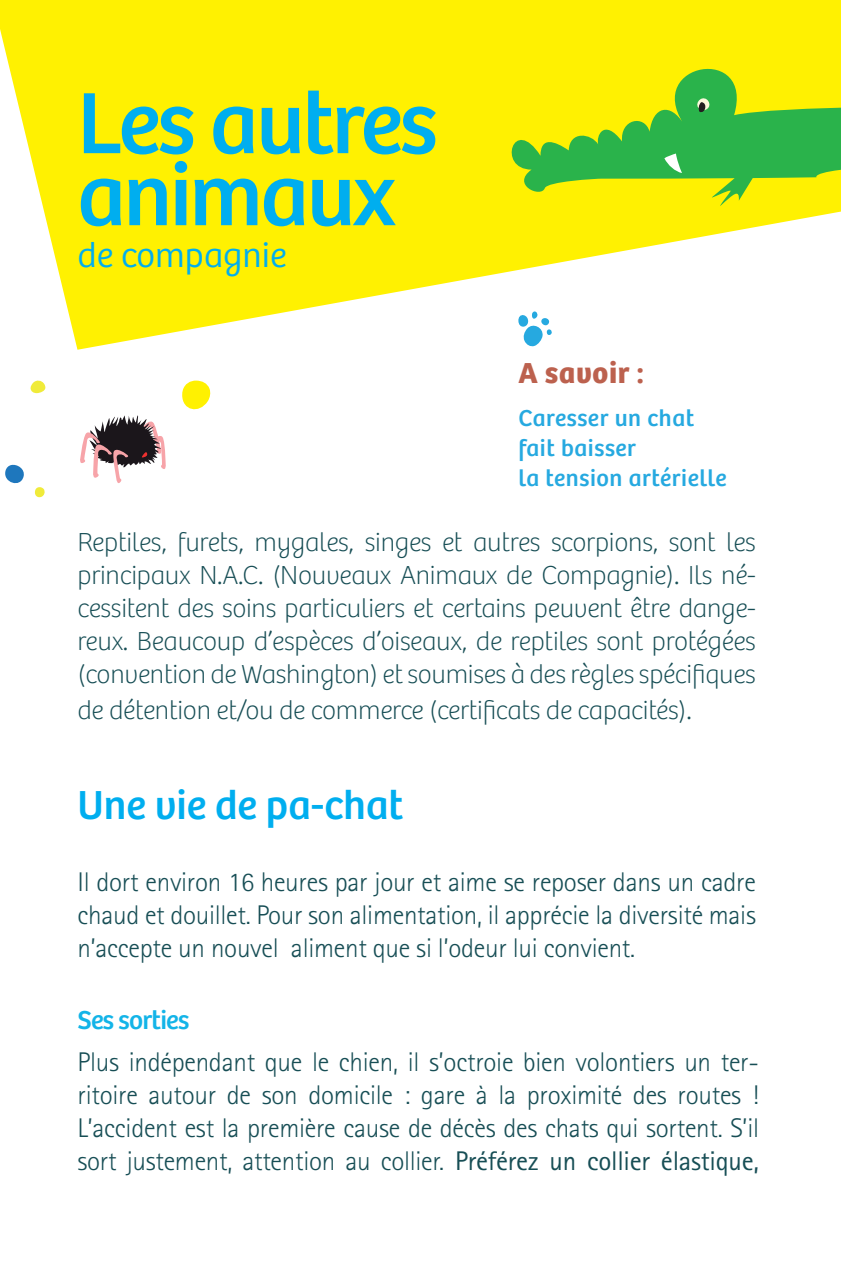
<style>
.page{position:relative;width:841px;height:1266px;background:#fff}
.page>*{position:absolute;margin:0;border:0;box-sizing:border-box;transform-origin:0 0}
.t1{font:90px/72px "Bree";letter-spacing:-.025em;color:#00aeef}
.t2{font:42px "Bree";color:#00aeef}
.t3{font:300 36px "Bree";color:#00aeef}
.t4{font:700 30px "Bree";letter-spacing:.025em;color:#bc614e}
.t5{font:300 27px/33px "Rotis Sans Serif Pro";letter-spacing:-.01em;color:#174e55;text-align:justify}
.t6{font:100 27px/33px "Bree";letter-spacing:-.01em;color:#174e55;text-align:justify}
.t7{font:27px "Bree";letter-spacing:-.025em;color:#13b4e8}
.t8{font:24px/30px "Bree";letter-spacing:.025em;color:#26a9e0}
.s1{font-weight:400}
</style>
<div class="page">
<svg style="left:0;top:0;width:840px;height:350px;fill:#fff101"></svg>
<svg style="left:516px;top:310px;width:37px;height:37px"></svg>
<svg style="left:496px;top:44px;width:344px;height:217px;background:#c5e12c"></svg>
<svg style="left:795px;top:157px;width:45px;height:21px"></svg>
<svg style="left:664px;top:153px;width:17px;height:20px"></svg>
<svg style="left:80px;top:415px;width:86px;height:68px"></svg>
<svg style="left:34px;top:487px;width:11px;height:11px"></svg>
<svg style="left:30px;top:380px;width:15px;height:13px"></svg>
<svg style="left:5px;top:464px;width:19px;height:20px"></svg>
<svg style="left:182px;top:380px;width:29px;height:30px"></svg>
<svg style="left:692px;top:95px;width:18px;height:19px"></svg>
<h1 class="t1" style="left:77px;top:88px;width:362px">Les autres animaux</h1>
<h3 class="t3" style="left:77px;top:235px;width:210px">de compagnie</h3>
<p class="t4" style="left:518px;top:355px;width:127px">A savoir :</p>
<p class="t8" style="left:518px;top:403px;width:210px">Caresser un chat fait baisser<br>la tension artérielle</p>
<p class="t6" style="left:77px;top:525px;width:679px">Reptiles, furets, mygales, singes et autres scorpions, sont les principaux N.A.C. (Nouveaux Animaux de Compagnie). Ils né&shy;cessitent des soins particuliers et certains peuvent être dange&shy;reux. Beaucoup d’espèces d’oiseaux, de reptiles sont protégées (convention de Washington) et soumises à des règles spécifiques</p>
<p class="t6" style="left:77px;top:693px;width:615px">de détention et/ou de commerce (certificats de capacités).</p>
<h2 class="t2" style="left:77px;top:781px;width:327px">Une vie de pa-chat</h2>
<p class="t5" style="left:77px;top:865px;width:680px">Il dort environ 16 heures par jour et aime se reposer dans un cadre chaud et douillet. Pour son alimentation, il apprécie la diversité mais n’accepte un nouvel aliment que si l’odeur lui convient.</p>
<p class="t7" style="left:77px;top:1004px;width:113px">Ses sorties</p>
<p class="t5" style="left:77px;top:1045px;width:683px">Plus indépendant que le chien, il s’octroie bien volontiers un ter&shy;ritoire autour de son domicile : gare à la proximité des routes !<br>L’accident est la première cause de décès des chats qui sortent. S’il sort justement, attention au collier. <span class="s1">Préférez un collier élastique,</span></p>
</div>
